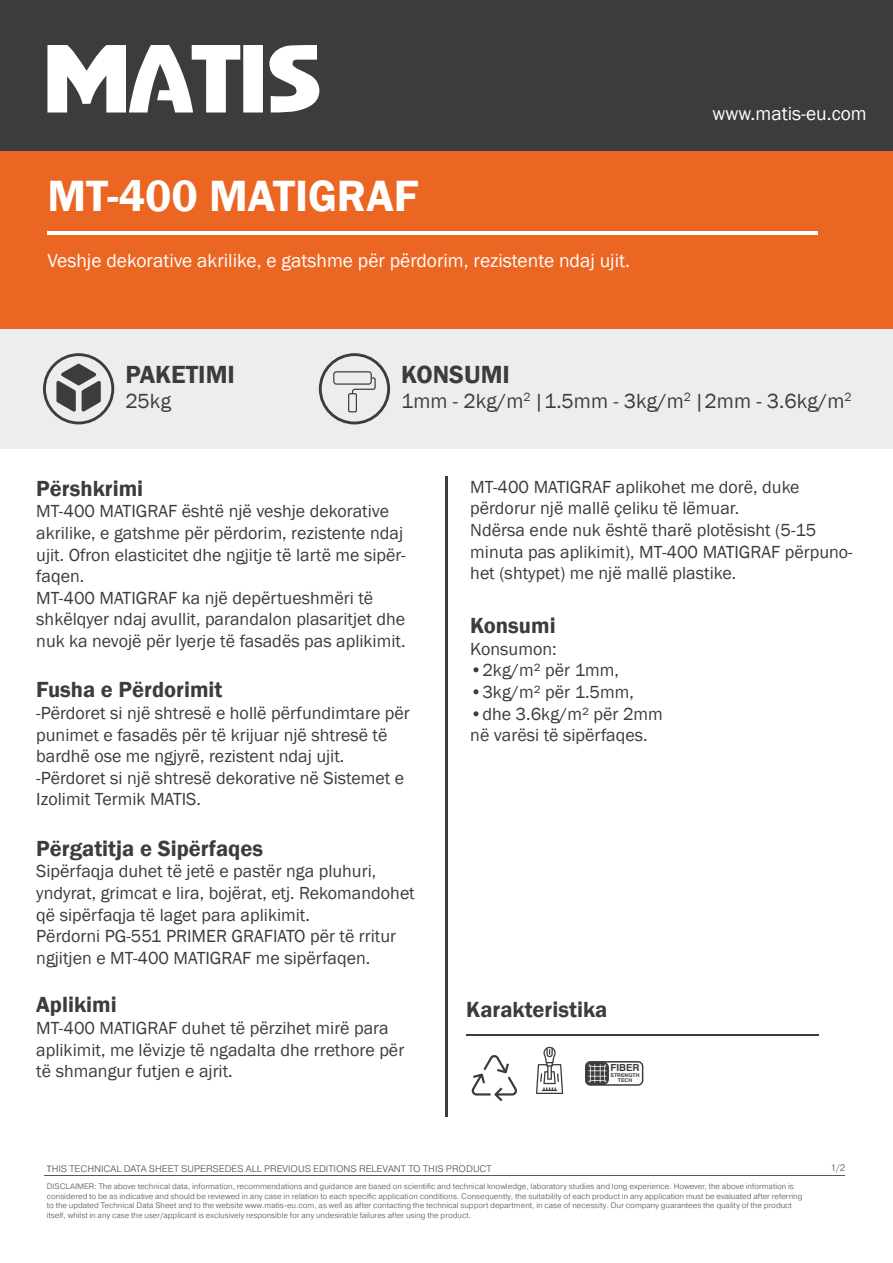
<style>
.page{position:relative;width:893px;height:1263px;background:#fff}
.page>*{position:absolute;margin:0;border:0;box-sizing:border-box;transform-origin:0 0}
.t1{font:600 45px "Franklin Gothic";color:#fff}
.t2{font:600 25.5px "Franklin Gothic";color:#3c3c3b}
.t3{font:600 22.5px "Franklin Gothic";color:#3c3c3b}
.t4{font:21px "Franklin Gothic";color:#3c3c3b}
.t5{font:19.5px "Franklin Gothic";color:#fff}
.t6{font:18px/21.6px "Franklin Gothic";color:#3c3c3b}
.t7{font:700 9.75px "Helvetica";color:#3c3c3b}
.t8{font:300 9.45px "Pragmatica";color:#575756}
.t9{font:300 7.95px/9.4px "Pragmatica";color:#575756}
.t10{font:700 5.25px/5.1px "Helvetica";color:#3c3c3b;text-align:center}
.s1{font-family:"Myriad Pro";font-weight:400}
</style>
<div class="page">
<div style="left:0;top:329px;width:893px;height:120px;background:#ededed"></div>
<svg style="left:319px;top:353px;width:71px;height:71px"></svg>
<svg style="left:471px;top:1055px;width:46px;height:46px"></svg>
<div style="left:0;top:0;width:893px;height:329px;background:#ec6623"></div>
<div style="left:0;top:0;width:893px;height:151px;background:#3c3c3b"></div>
<svg style="left:47px;top:45px;width:272px;height:68px"></svg>
<hr style="left:47px;top:231px;width:771px;height:3px;background:#fff">
<hr style="left:445px;top:476px;width:2px;height:641px;background:#3c3c3b">
<svg style="left:43px;top:353px;width:71px;height:71px"></svg>
<hr style="left:45px;top:1175px;width:800px;height:1px;background:#575756">
<hr style="left:466px;top:1034px;width:352px;height:1px;background:#3c3c3b">
<div style="left:586px;top:1062px;width:23px;height:23px;background:#3c3c3b;border-radius:6px"></div>
<div style="left:585px;top:1061px;width:58px;height:25px;border:2px solid #3c3c3b;border-radius:5px"></div>
<img style="left:588px;top:1063px;width:19px;height:20px">
<svg style="left:536px;top:1047px;width:27px;height:47px"></svg>
<h1 class="t1" style="left:47px;top:168px;width:373px">MT-400 MATIGRAF</h1>
<p class="t5" style="left:47px;top:248px;width:584px">Veshje dekorative akrilike, e gatshme për përdorim, rezistente ndaj ujit.</p>
<p class="t5" style="left:712px;top:101px;width:156px">www.matis-eu.com</p>
<h2 class="t2" style="left:125px;top:358px;width:111px">PAKETIMI</h2>
<p class="t4" style="left:125px;top:388px;width:47px">25kg</p>
<h2 class="t2" style="left:401px;top:358px;width:110px">KONSUMI</h2>
<p class="t4" style="left:401px;top:388px;width:452px">1mm - 2kg/m<sup>2</sup> |1.5mm - 3kg/m<sup>2</sup> |2mm - 3.6kg/m<sup>2</sup></p>
<p class="t3" style="left:36px;top:474px;width:108px">Përshkrimi</p>
<p class="t6" style="left:36px;top:501px;width:371px">MT-400 MATIGRAF është një veshje dekorative akrilike, e gatshme për përdorim, rezistente ndaj ujit. Ofron elasticitet dhe ngjitje të lartë me sipër&shy;faqen.<br>MT-400 MATIGRAF ka një depërtueshmëri të shkëlqyer ndaj avullit, parandalon plasaritjet dhe nuk ka nevojë për lyerje të fasadës pas aplikimit.</p>
<p class="t3" style="left:36px;top:676px;width:188px">Fusha e Përdorimit</p>
<p class="t6" style="left:36px;top:703px;width:375px">-Përdoret si një shtresë e hollë përfundimtare për punimet e fasadës për të krijuar një shtresë të bardhë ose me ngjyrë, rezistent ndaj ujit. -Përdoret si një shtresë dekorative në Sistemet e Izolimit Termik MATIS.</p>
<p class="t3" style="left:36px;top:834px;width:228px">Përgatitja e Sipërfaqes</p>
<p class="t6" style="left:36px;top:861px;width:380px">Sipërfaqja duhet të jetë e pastër nga pluhuri, yndyrat, grimcat e lira, bojërat, etj. Rekomandohet që sipërfaqja të laget para aplikimit.<br>Përdorni PG-551 PRIMER GRAFIATO për të rritur ngjitjen e MT-400 MATIGRAF me sipërfaqen.</p>
<p class="t3" style="left:36px;top:991px;width:82px">Aplikimi</p>
<p class="t6" style="left:36px;top:1018px;width:369px">MT-400 MATIGRAF duhet të përzihet mirë para aplikimit, me lëvizje të ngadalta dhe rrethore për të shmangur futjen e ajrit.</p>
<p class="t6" style="left:470px;top:476px;width:384px">MT-400 MATIGRAF aplikohet me dorë, duke përdorur një mallë çeliku të lëmuar.<br>Ndërsa ende nuk është tharë plotësisht (5-15 minuta pas aplikimit), MT-400 MATIGRAF përpuno&shy;het (shtypet) me një mallë plastike.</p>
<p class="t3" style="left:470px;top:612px;width:87px">Konsumi</p>
<p class="t6" style="left:470px;top:638px;width:88px">Konsumon:</p>
<p class="t6" style="left:470px;top:660px;width:150px">•2kg/m² për 1mm,</p>
<p class="t6" style="left:470px;top:682px;width:165px">•3kg/m² për 1.5mm,</p>
<p class="t6" style="left:470px;top:703px;width:194px">•dhe 3.6kg/m² për 2mm në varësi të sipërfaqes.</p>
<p class="t3" style="left:466px;top:996px;width:143px">Karakteristika</p>
<p class="t7" style="left:610px;top:1060px;width:31px">FIBER</p>
<p class="t10" style="left:611px;top:1072px;width:30px">STRENGTH<br>TECH</p>
<p class="t8" style="left:47px;top:1163px;width:446px"><span class="s1">Τ</span>HIS TECHNICAL DATA SHEET SUPERSEDES ALL PREVIOUS EDITIONS RELEVANT TO THIS PRODUCT</p>
<p class="t8" style="left:830px;top:1161px;width:16px">1/2</p>
<p class="t9" style="left:47px;top:1182px;width:757px">DISCLAIMER: The above technical data, information, recommendations and guidance are based on scientific and technical knowledge, laboratory studies and long experience. However, the above information is considered to be as indicative and should be reviewed in any case in relation to each specific application conditions. Consequently, the suitability of each product in any application must be evaluated after referring to the updated Technical Data Sheet and to the website www.matis-eu.com, as well as after contacting the technical support department, in case of necessity. Our company guarantees the quality of the product itself, whilst in any case the user/applicant is exclusively responsible for any undesirable failures after using the product.</p>
</div>
